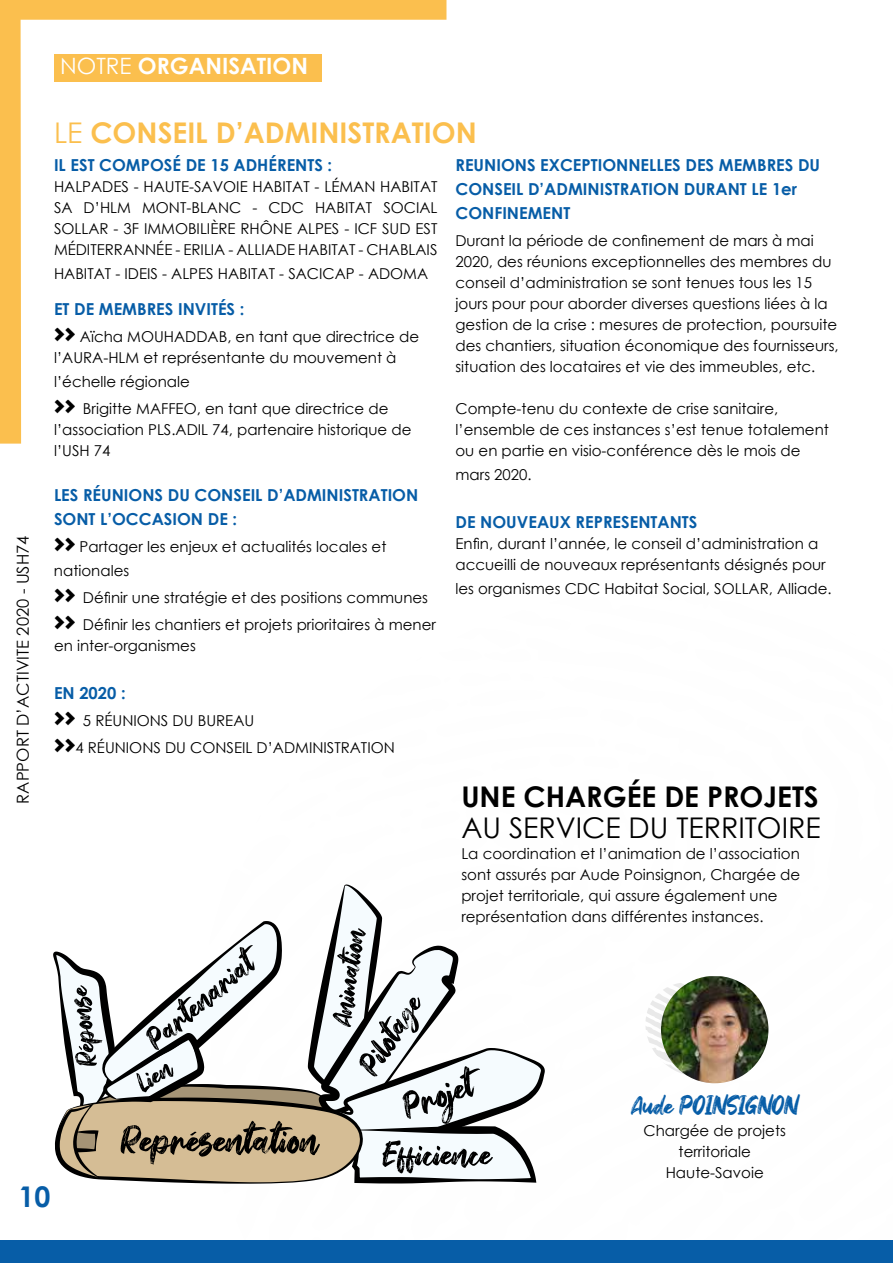
<style>
.page{position:relative;width:893px;height:1263px;background:#fff}
.page>*{position:absolute;margin:0;border:0;box-sizing:border-box;transform-origin:0 0}
.t1{font:700 28.5px "Century Gothic";color:#fbbf4e}
.t2{font:28.5px "Century Gothic";color:#000}
.t3{font:700 28.5px "Century Gothic";color:#000}
.t4{font:700 28.5px "Century Gothic";color:#075da7}
.t5{font:25.5px "Hey October";color:#075da7}
.t6{font:22.5px "Cocogoose";color:#fff}
.t7{font:700 22.5px "Century Gothic";color:#fff}
.t8{font:700 16.5px/24px "Century Gothic";color:#075da7}
.t9{font:16.5px "Century Gothic";color:#000}
.t10{font:15px/21px "Century Gothic";color:#000}
.s1{font-weight:300}
.s2{font-weight:400}
.s3{font-family:"Cocogoose";font-size:24px}
</style>
<div class="page">
<div style="left:0;top:1241px;width:893px;height:22px;background:#075da7"></div>
<svg style="left:0;top:0;width:446px;height:444px"></svg>
<svg style="left:646px;top:993px;width:15px;height:65px"></svg>
<img style="left:661px;top:976px;width:107px;height:107px">
<div style="left:54px;top:54px;width:268px;height:28px;background:#fbbf4e"></div>
<svg style="left:53px;top:884px;width:492px;height:300px"></svg>
<h3 class="t6" style="left:54px;top:49px;width:349px"><span class="s1">L’IDENTITE</span> DE L’ASSOCIATION</h3>
<h3 class="t7" style="left:60px;top:48px;width:249px"><span class="s2">NOTRE</span> ORGANISATION</h3>
<p class="t9" style="left:11px;top:803px;width:269px;rotate:-90deg">RAPPORT D’ACTIVITE 2020 - USH74</p>
<h1 class="t1" style="left:54px;top:111px;width:424px"><span class="s2">LE</span> CONSEIL D’ADMINISTRATION</h1>
<p class="t8" style="left:54px;top:152px;width:280px">IL EST COMPOSÉ DE 15 ADHÉRENTS :</p>
<p class="t10" style="left:54px;top:176px;width:385px;text-align:justify">HALPADES - HAUTE-SAVOIE HABITAT - LÉMAN HABITAT SA D’HLM MONT-BLANC - CDC HABITAT SOCIAL SOLLAR - 3F IMMOBILIÈRE RHÔNE ALPES - ICF SUD EST MÉDITERRANNÉE - ERILIA - ALLIADE HABITAT - CHABLAIS</p>
<p class="t10" style="left:54px;top:263px;width:376px">HABITAT - IDEIS - ALPES HABITAT - SACICAP - ADOMA</p>
<p class="t8" style="left:54px;top:296px;width:192px">ET DE MEMBRES INVITÉS :</p>
<p class="t10" style="left:54px;top:326px;width:367px"><span class="s3">&gt;&gt;</span> Aïcha MOUHADDAB, en tant que directrice de l’AURA-HLM et représentante du mouvement à</p>
<p class="t10" style="left:54px;top:368px;width:336px;line-height:27px">l’échelle régionale<br><span class="s3">&gt;&gt;</span> Brigitte MAFFEO, en tant que directrice de</p>
<p class="t10" style="left:54px;top:419px;width:359px">l’association PLS.ADIL 74, partenaire historique de l’USH 74</p>
<p class="t8" style="left:54px;top:482px;width:366px">LES RÉUNIONS DU CONSEIL D’ADMINISTRATION<br>SONT L’OCCASION DE :</p>
<p class="t10" style="left:54px;top:534px;width:334px;line-height:24px"><span class="s3">&gt;&gt;</span> Partager les enjeux et actualités locales et nationales</p>
<p class="t10" style="left:54px;top:584px;width:383px;line-height:27px"><span class="s3">&gt;&gt;</span> Définir une stratégie et des positions communes <span class="s3">&gt;&gt;</span> Définir les chantiers et projets prioritaires à mener</p>
<p class="t10" style="left:54px;top:635px;width:143px">en inter-organismes</p>
<p class="t8" style="left:54px;top:680px;width:73px">EN 2020 :</p>
<p class="t10" style="left:54px;top:707px;width:342px;line-height:27px"><span class="s3">&gt;&gt;</span> 5 RÉUNIONS DU BUREAU<br><span class="s3">&gt;&gt;</span>4 RÉUNIONS DU CONSEIL D’ADMINISTRATION</p>
<p class="t8" style="left:455px;top:152px;width:366px">REUNIONS EXCEPTIONNELLES DES MEMBRES DU<br>CONSEIL D’ADMINISTRATION DURANT LE 1er<br>CONFINEMENT</p>
<p class="t10" style="left:455px;top:230px;width:385px">Durant la période de confinement de mars à mai 2020, des réunions exceptionnelles des membres du conseil d’administration se sont tenues tous les 15 jours pour pour aborder diverses questions liées à la gestion de la crise : mesures de protection, poursuite des chantiers, situation économique des fournisseurs, situation des locataires et vie des immeubles, etc.</p>
<p class="t10" style="left:455px;top:398px;width:375px">Compte-tenu du contexte de crise sanitaire, l’ensemble de ces instances s’est tenue totalement ou en partie en visio-conférence dès le mois de</p>
<p class="t10" style="left:455px;top:464px;width:78px">mars 2020.</p>
<p class="t8" style="left:455px;top:509px;width:243px">DE NOUVEAUX REPRESENTANTS</p>
<p class="t10" style="left:455px;top:533px;width:372px">Enfin, durant l’année, le conseil d’administration a accueilli de nouveaux représentants désignés pour</p>
<p class="t10" style="left:455px;top:578px;width:378px">les organismes CDC Habitat Social, SOLLAR, Alliade.</p>
<h1 class="t3" style="left:461px;top:775px;width:359px">UNE CHARGÉE DE PROJETS</h1>
<h1 class="t2" style="left:461px;top:808px;width:361px">AU SERVICE DU TERRITOIRE</h1>
<p class="t10" style="left:461px;top:843px;width:340px">La coordination et l’animation de l’association sont assurés par Aude Poinsignon, Chargée de projet territoriale, qui assure également une représentation dans différentes instances.</p>
<h2 class="t5" style="left:631px;top:1091px;width:168px">Aude POINSIGNON</h2>
<p class="t10" style="left:644px;top:1120px;width:144px;text-align:center">Chargée de projets territoriale<br>Haute-Savoie</p>
<h1 class="t4" style="left:19px;top:1175px;width:33px">10</h1>
</div>
